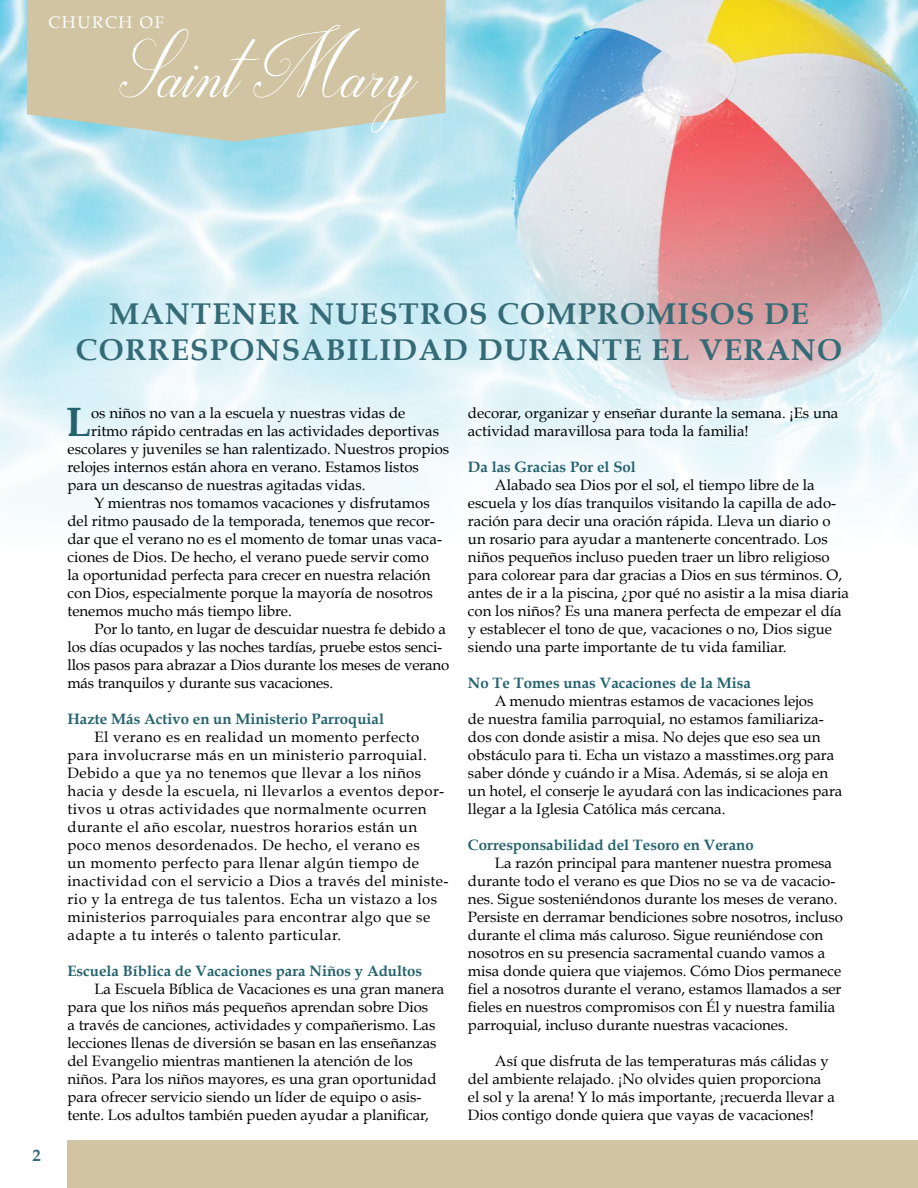
<style>
.page{position:relative;width:918px;height:1188px;background:#fff}
.page>*{position:absolute;margin:0;border:0;box-sizing:border-box;transform-origin:0 0}
.t1{font:88.8px "Darleston";color:#fff}
.t2{font:700 40.95px "Book Antiqua";color:#24626e}
.t3{font:700 30px/36px "Book Antiqua";letter-spacing:.04em;color:#356b77;text-align:center}
.t4{font:16.8px "Book Antiqua";letter-spacing:.1em;color:#fff}
.t5{font:700 16.5px "Book Antiqua";color:#356b77}
.t6{font:15px/18px "Book Antiqua";color:#000}
.t7{font:15px/18px "Book Antiqua";letter-spacing:.03em;color:#000}
.t8{font:700 15px "Book Antiqua";color:#24626e}
</style>
<div class="page">
<img style="left:0;top:0;width:918px;height:519px">
<svg style="left:27px;top:0;width:419px;height:142px;background:#cdc7a9"></svg>
<div style="left:68px;top:1141px;width:850px;height:47px;background:#d0c4a2"></div>
<p class="t4" style="left:48px;top:12px;width:117px">CHURCH OF</p>
<h1 class="t1" style="left:119px;top:19px;width:300px">Saint Mary</h1>
<p class="t5" style="left:32px;top:1146px;width:10px">2</p>
<h3 class="t3" style="left:76px;top:297px;width:768px">MANTENER NUESTROS COMPROMISOS DE<br>CORRESPONSABILIDAD DURANTE EL VERANO</h3>
<h2 class="t2" style="left:66px;top:398px;width:27px">L</h2>
<p class="t6" style="left:91px;top:404px;width:316px">os niños no van a la escuela y nuestras vidas de</p>
<p class="t6" style="left:91px;top:422px;width:350px">ritmo rápido centradas en las actividades deportivas</p>
<p class="t6" style="left:67px;top:440px;width:383px">escolares y juveniles se han ralentizado. Nuestros propios</p>
<p class="t6" style="left:67px;top:458px;width:353px">relojes internos están ahora en verano. Estamos listos</p>
<p class="t6" style="left:67px;top:476px;width:299px">para un descanso de nuestras agitadas vidas.</p>
<p class="t6" style="left:94px;top:494px;width:337px">Y mientras nos tomamos vacaciones y disfrutamos</p>
<p class="t6" style="left:67px;top:512px;width:369px">del ritmo pausado de la temporada, tenemos que recor-</p>
<p class="t6" style="left:67px;top:530px;width:376px">dar que el verano no es el momento de tomar unas vaca-</p>
<p class="t6" style="left:67px;top:548px;width:363px">ciones de Dios. De hecho, el verano puede servir como</p>
<p class="t6" style="left:67px;top:566px;width:365px">la oportunidad perfecta para crecer en nuestra relación</p>
<p class="t6" style="left:67px;top:584px;width:367px">con Dios, especialmente porque la mayoría de nosotros</p>
<p class="t6" style="left:67px;top:602px;width:226px">tenemos mucho más tiempo libre.</p>
<p class="t6" style="left:94px;top:620px;width:353px">Por lo tanto, en lugar de descuidar nuestra fe debido a</p>
<p class="t6" style="left:67px;top:638px;width:376px">los días ocupados y las noches tardías, pruebe estos senci-</p>
<p class="t6" style="left:67px;top:656px;width:383px">llos pasos para abrazar a Dios durante los meses de verano</p>
<p class="t6" style="left:67px;top:674px;width:267px">más tranquilos y durante sus vacaciones.</p>
<p class="t8" style="left:67px;top:710px;width:318px">Hazte Más Activo en un Ministerio Parroquial</p>
<p class="t7" style="left:67px;top:728px;width:383px;text-indent:27px">El verano es en realidad un momento perfecto para involucrarse más en un ministerio parroquial.<br>Debido a que ya no tenemos que llevar a los niños hacia y desde la escuela, ni llevarlos a eventos depor&shy;tivos u otras actividades que normalmente ocurren durante el año escolar, nuestros horarios están un poco menos desordenados. De hecho, el verano es<br>un momento perfecto para llenar algún tiempo de inactividad con el servicio a Dios a través del ministe&shy;rio y la entrega de tus talentos. Echa un vistazo a los ministerios parroquiales para encontrar algo que se adapte a tu interés o talento particular.</p>
<p class="t8" style="left:67px;top:962px;width:356px">Escuela Bíblica de Vacaciones para Niños y Adultos</p>
<p class="t6" style="left:67px;top:980px;width:378px;text-indent:27px">La Escuela Bíblica de Vacaciones es una gran manera para que los niños más pequeños aprendan sobre Dios<br>a través de canciones, actividades y compañerismo. Las lecciones llenas de diversión se basan en las enseñanzas del Evangelio mientras mantienen la atención de los niños. Para los niños mayores, es una gran oportunidad para ofrecer servicio siendo un líder de equipo o asis&shy;tente. Los adultos también pueden ayudar a planificar,</p>
<p class="t6" style="left:468px;top:404px;width:372px">decorar, organizar y enseñar durante la semana. ¡Es una actividad maravillosa para toda la familia!</p>
<p class="t8" style="left:468px;top:458px;width:169px">Da las Gracias Por el Sol</p>
<p class="t6" style="left:468px;top:476px;width:382px;text-indent:27px">Alabado sea Dios por el sol, el tiempo libre de la escuela y los días tranquilos visitando la capilla de ado&shy;ración para decir una oración rápida. Lleva un diario o un rosario para ayudar a mantenerte concentrado. Los niños pequeños incluso pueden traer un libro religioso para colorear para dar gracias a Dios en sus términos. O, antes de ir a la piscina, ¿por qué no asistir a la misa diaria con los niños? Es una manera perfecta de empezar el día y establecer el tono de que, vacaciones o no, Dios sigue siendo una parte importante de tu vida familiar.</p>
<p class="t8" style="left:468px;top:674px;width:284px">No Te Tomes unas Vacaciones de la Misa</p>
<p class="t6" style="left:468px;top:692px;width:376px;text-indent:27px">A menudo mientras estamos de vacaciones lejos<br>de nuestra familia parroquial, no estamos familiariza&shy;dos con donde asistir a misa. No dejes que eso sea un obstáculo para ti. Echa un vistazo a masstimes.org para saber dónde y cuándo ir a Misa. Además, si se aloja en un hotel, el conserje le ayudará con las indicaciones para llegar a la Iglesia Católica más cercana.</p>
<p class="t8" style="left:468px;top:836px;width:287px">Corresponsabilidad del Tesoro en Verano</p>
<p class="t6" style="left:468px;top:854px;width:377px;text-indent:27px">La razón principal para mantener nuestra promesa durante todo el verano es que Dios no se va de vacacio&shy;nes. Sigue sosteniéndonos durante los meses de verano.<br>Persiste en derramar bendiciones sobre nosotros, incluso durante el clima más caluroso. Sigue reuniéndose con nosotros en su presencia sacramental cuando vamos a misa donde quiera que viajemos. Cómo Dios permanece fiel a nosotros durante el verano, estamos llamados a ser fieles en nuestros compromisos con Él y nuestra familia parroquial, incluso durante nuestras vacaciones.</p>
<p class="t6" style="left:468px;top:1052px;width:368px;text-indent:27px">Así que disfruta de las temperaturas más cálidas y del ambiente relajado. ¡No olvides quien proporciona el sol y la arena! Y lo más importante, ¡recuerda llevar a Dios contigo donde quiera que vayas de vacaciones!</p>
</div>
